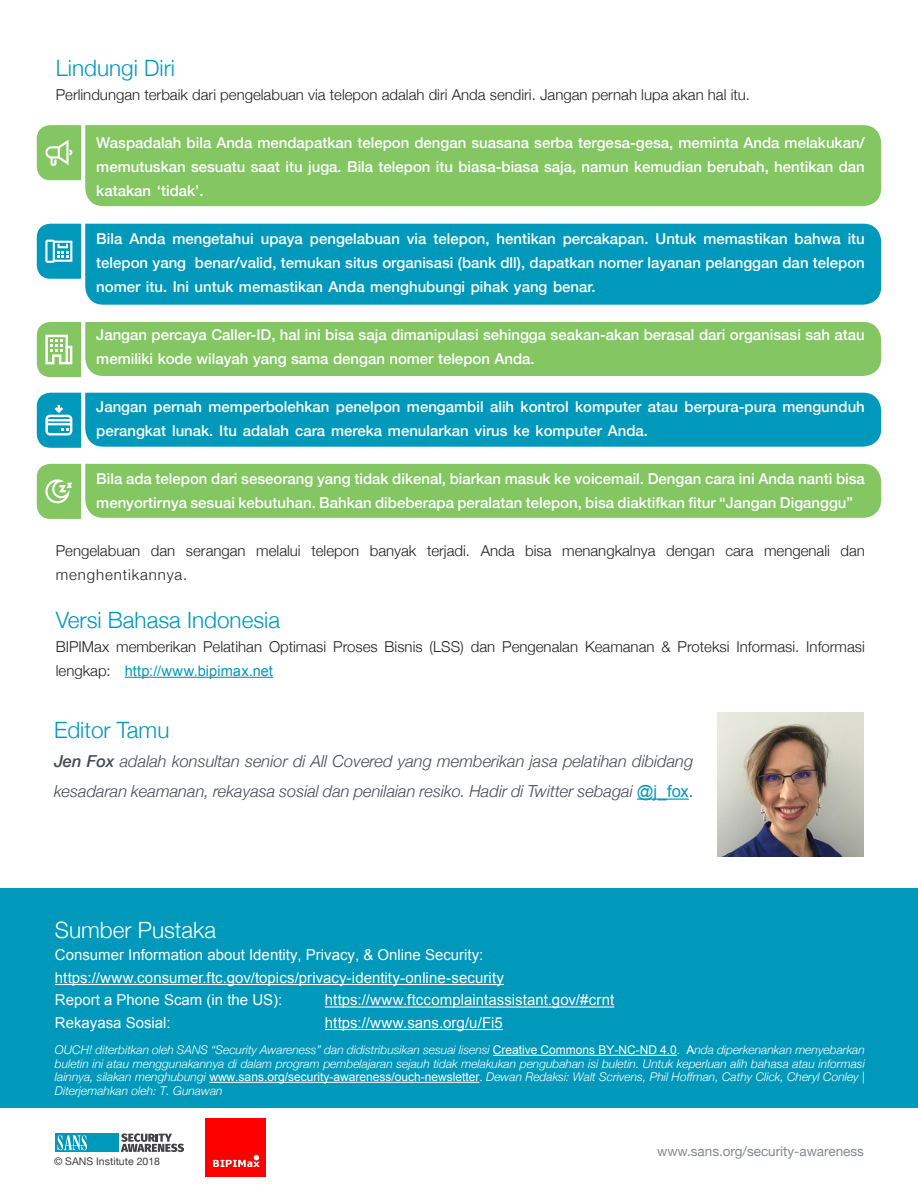
<style>
.page{position:relative;width:918px;height:1188px;background:#fff}
.page>*{position:absolute;margin:0;border:0;box-sizing:border-box;transform-origin:0 0}
.MainText{font:300 22.5px "Helvetica Neue";color:#0098bb}
.t1{font:300 22.5px "Helvetica Neue";color:#fff}
.MainText-2{font:300 22.5px "Helvetica Neue";color:#0099bc}
.MainText-3{font:italic 300 16.5px/30px "Helvetica Neue";color:#464b54}
.indents{font:500 15px/24px "Helvetica Neue";color:#fff}
.MainText-4{font:300 15px "Helvetica Neue";color:#231f20}
.t2{font:15px "Arial";color:#fff}
.MainText-5{font:300 15px/24px "Helvetica Neue";letter-spacing:.06em;color:#231f20}
.MainText-6{font:14.7px "Arial";letter-spacing:.005em;color:#0098bb}
.t3{font:13.5px "Helvetica Neue";color:#868a8e}
.t4{font:italic 300 12px/13.5px "Helvetica Neue";color:#fff}
.t5{font:10.5px "Helvetica Neue";color:#413f41}
.s1{font-weight:500}
.s2{font-family:"Arial";font-weight:400;font-style:normal;color:#0098bb}
.s3{font-style:normal}
.s4{font-family:"Arial";font-weight:400;font-style:normal}
</style>
<div class="page">
<div style="left:85px;top:125px;width:796px;height:81px;background:#83c662"></div>
<div style="left:85px;top:224px;width:796px;height:81px;background:#0098bb"></div>
<svg style="left:37px;top:125px;width:44px;height:55px;background:#91cc74"></svg>
<svg style="left:37px;top:224px;width:44px;height:55px;background:#28a8c5"></svg>
<div style="left:37px;top:322px;width:844px;height:55px;background:#83c662"></div>
<div style="left:37px;top:464px;width:844px;height:55px;background:#83c662"></div>
<div style="left:37px;top:393px;width:844px;height:55px;background:#0098bb"></div>
<div style="left:0;top:889px;width:918px;height:219px;background:#0099bc"></div>
<hr style="left:55px;top:984px;width:449px;height:1px;background:#fff">
<hr style="left:325px;top:1006px;width:289px;height:2px;background:#fff">
<hr style="left:325px;top:1029px;width:178px;height:1px;background:#fff">
<hr style="left:125px;top:677px;width:148px;height:1px;background:#0098bb">
<svg style="left:121px;top:1133px;width:63px;height:19px"></svg>
<div style="left:56px;top:1133px;width:63px;height:19px;background:#0098bb"></div>
<svg style="left:58px;top:1135px;width:29px;height:15px"></svg>
<hr style="left:493px;top:1055px;width:184px;height:1px;background:#fff">
<hr style="left:209px;top:1082px;width:270px;height:1px;background:#fff">
<img style="left:206px;top:1119px;width:59px;height:58px">
<hr style="left:637px;top:798px;width:52px;height:2px;background:#0098bb">
<img style="left:718px;top:713px;width:146px;height:143px">
<p class="MainText-2" style="left:56px;top:50px;width:121px">Lindungi Diri</p>
<p class="MainText-4" style="left:56px;top:82px;width:696px">Perlindungan terbaik dari pengelabuan via telepon adalah diri Anda sendiri. Jangan pernah lupa akan hal itu.</p>
<p class="indents" style="left:96px;top:129px;width:770px;text-align:justify">Waspadalah bila Anda mendapatkan telepon dengan suasana serba tergesa-gesa, meminta Anda melakukan/ memutuskan sesuatu saat itu juga. Bila telepon itu biasa-biasa saja, namun kemudian berubah, hentikan dan katakan ‘tidak .‘</p>
<p class="indents" style="left:848px;top:225px;width:19px">itu</p>
<p class="indents" style="left:96px;top:225px;width:28px">Bila</p>
<p class="indents" style="left:129px;top:225px;width:38px">Anda</p>
<p class="indents" style="left:172px;top:225px;width:83px">mengetahui</p>
<p class="indents" style="left:310px;top:225px;width:92px">pengelabuan</p>
<p class="indents" style="left:407px;top:225px;width:21px">via</p>
<p class="indents" style="left:434px;top:225px;width:58px">telepon,</p>
<p class="indents" style="left:497px;top:225px;width:61px">hentikan</p>
<p class="indents" style="left:563px;top:225px;width:87px">percakapan.</p>
<p class="indents" style="left:656px;top:225px;width:43px">Untuk</p>
<p class="indents" style="left:704px;top:225px;width:86px">memastikan</p>
<p class="indents" style="left:795px;top:225px;width:48px">bahwa</p>
<p class="indents" style="left:261px;top:225px;width:44px">upaya</p>
<p class="indents" style="left:195px;top:249px;width:672px">benar/valid, temukan situs organisasi (bank dll ,) dapatkan nomer layanan pelanggan dan telepon</p>
<p class="indents" style="left:96px;top:249px;width:501px">telepon yang<br>nomer itu. Ini untuk memastikan Anda menghubungi pihak yang benar.</p>
<p class="indents" style="left:96px;top:321px;width:770px">Jangan percaya Caller-ID, hal ini bisa saja dimanipulasi sehingga seakan-akan berasal dari organisasi sah atau memiliki kode wilayah yang sama dengan nomer telepon Anda.</p>
<p class="indents" style="left:96px;top:393px;width:770px">Jangan pernah memperbolehkan penelpon mengambil alih kontrol komputer atau berpura-pura mengunduh perangkat lunak. Itu adalah cara mereka menularkan virus ke komputer Anda.</p>
<p class="indents" style="left:96px;top:465px;width:770px">Bila ada telepon dari seseorang yang tidak dikenal, biarkan masuk ke voicemail. Dengan cara ini Anda nanti bisa menyortirnya sesuai kebutuhan. Bahkan dibeberapa peralatan telepon, bisa diaktifkan fitur “Jangan Diganggu“</p>
<p class="MainText-4" style="left:841px;top:538px;width:26px">dan</p>
<p class="MainText-5" style="left:56px;top:537px;width:133px">Pengelabuan menghentikannya.</p>
<p class="MainText" style="left:56px;top:602px;width:226px">Versi Bahasa Indonesia</p>
<p class="MainText-4" style="left:151px;top:538px;width:26px">dan</p>
<p class="MainText-4" style="left:256px;top:538px;width:46px">melalui</p>
<p class="MainText-4" style="left:311px;top:538px;width:49px">telepon</p>
<p class="MainText-4" style="left:370px;top:538px;width:48px">banyak</p>
<p class="MainText-4" style="left:427px;top:538px;width:45px">terjadi.</p>
<p class="MainText-4" style="left:481px;top:538px;width:35px">Anda</p>
<p class="MainText-4" style="left:525px;top:538px;width:28px">bisa</p>
<p class="MainText-4" style="left:562px;top:538px;width:95px">menangkalnya</p>
<p class="MainText-4" style="left:666px;top:538px;width:50px">dengan</p>
<p class="MainText-4" style="left:764px;top:538px;width:67px">mengenali</p>
<p class="MainText-4" style="left:186px;top:538px;width:61px">serangan</p>
<p class="MainText-4" style="left:725px;top:538px;width:30px">cara</p>
<p class="MainText-4" style="left:56px;top:634px;width:55px">BIPIMax</p>
<p class="MainText-4" style="left:116px;top:634px;width:82px">memberikan</p>
<p class="MainText-4" style="left:203px;top:634px;width:60px">Pelatihan</p>
<p class="MainText-4" style="left:269px;top:634px;width:59px">Optimasi</p>
<p class="MainText-4" style="left:56px;top:658px;width:57px">lengkap:</p>
<p class="MainText-6" style="left:125px;top:661px;width:150px">http://www.bipimax.net</p>
<p class="MainText-4" style="left:333px;top:634px;width:46px">Proses</p>
<p class="MainText-4" style="left:385px;top:634px;width:40px">Bisnis</p>
<p class="MainText-4" style="left:430px;top:634px;width:36px">(LSS)</p>
<p class="MainText-4" style="left:471px;top:634px;width:26px">dan</p>
<p class="MainText-4" style="left:502px;top:634px;width:77px">Pengenalan</p>
<p class="MainText-4" style="left:585px;top:634px;width:71px">Keamanan</p>
<p class="MainText-4" style="left:661px;top:634px;width:11px">&amp;</p>
<p class="MainText-4" style="left:678px;top:634px;width:53px">Proteksi</p>
<p class="MainText-4" style="left:737px;top:634px;width:64px">Informasi.</p>
<p class="MainText-4" style="left:806px;top:634px;width:60px">Informasi</p>
<p class="MainText" style="left:54px;top:712px;width:117px">Editor Tamu</p>
<p class="MainText-3" style="left:54px;top:745px;width:641px"><span class="s1">Jen Fox</span> adalah konsultan senior di All Covered yang memberikan jasa pelatihan dibidang kesadaran keamanan, rekayasa sosial dan penilaian resiko. Hadir di Twitter sebagai <span class="s2">@ _j fox</span><span class="s3">.</span></p>
<p class="t1" style="left:55px;top:912px;width:163px">Sumber Pustaka</p>
<p class="t2" style="left:55px;top:945px;width:430px">Consumer Information about Identity, Privacy, &amp; Online Security:</p>
<p class="t2" style="left:55px;top:968px;width:451px">https://www.consumer.ftc.gov/topics/privacy-identity-online-security</p>
<p class="t2" style="left:325px;top:990px;width:291px">https://www.ftccomplaintassistant.gov/#crnt</p>
<p class="t2" style="left:55px;top:990px;width:229px">Report a Phone Scam (in the US :)</p>
<p class="t2" style="left:55px;top:1013px;width:117px">Rekayasa Sosial:</p>
<p class="t2" style="left:325px;top:1013px;width:180px">https://www.sans.org /u/ Fi5</p>
<p class="t4" style="left:55px;top:1042px;width:812px">OUCH! diterbitkan oleh SANS “Security Awareness” dan didistribusikan sesuai lisensi <span class="s4">Creative Commons BY-NC-ND 4.0.<br></span>buletin ini atau menggunakannya di dalam program pembelajaran sejauh tidak melakukan pengubahan isi buletin. Untuk keperluan alih bahasa atau informasi lainnya, silakan menghubungi <span class="s4">www.sans.org/security-awareness/ouch-newsletter.</span> Dewan Redaksi: Walt Scrivens, Phil Hoffman, Cathy Click, Cheryl Conley | Diterjemahkan oleh .T: Gunawan</p>
<p class="t4" style="left:686px;top:1042px;width:180px"><span class="s4">A</span>nda diperkenankan menyebarkan</p>
<p class="t5" style="left:54px;top:1154px;width:108px">© SANS Institute 2018</p>
<p class="t3" style="left:657px;top:1142px;width:208px">www.sans.org/security-awareness</p>
</div>
